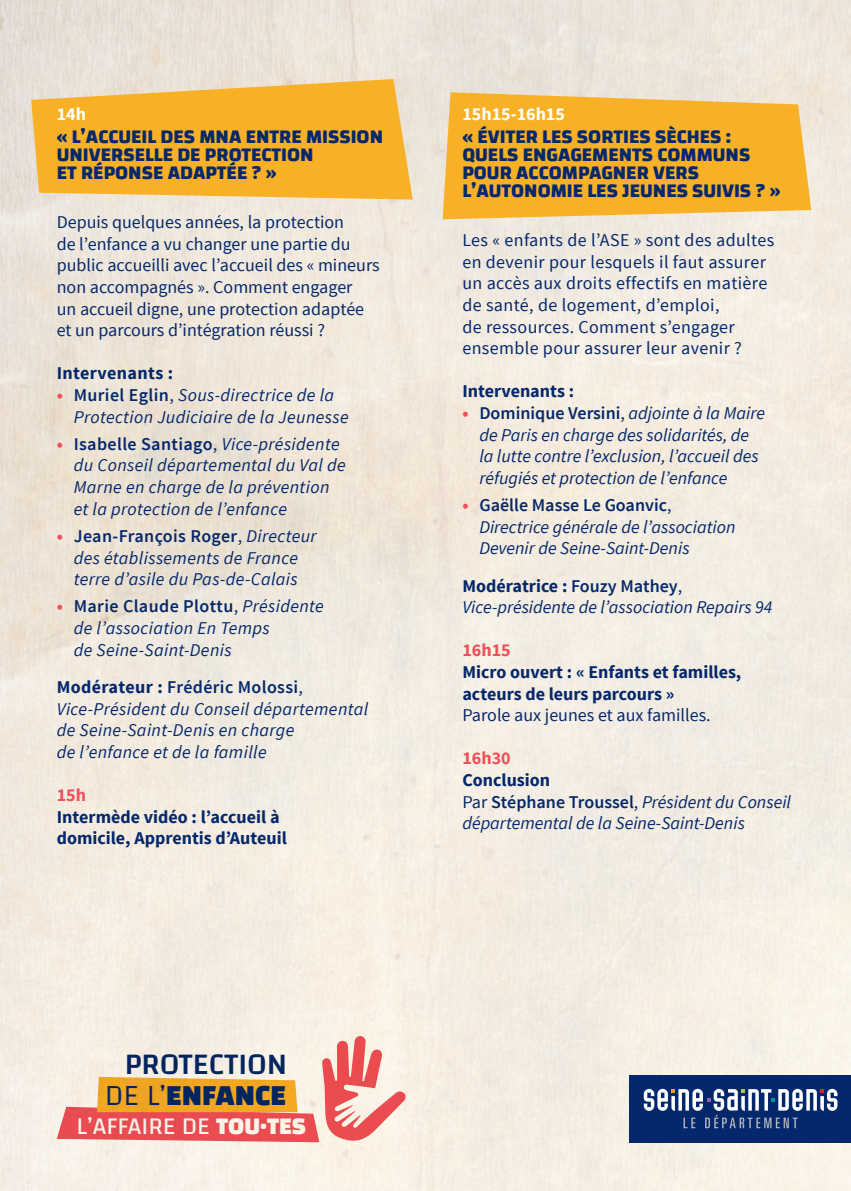
<style>
.page{position:relative;width:851px;height:1191px;background:#fff}
.page>*{position:absolute;margin:0;border:0;box-sizing:border-box;transform-origin:0 0}
.t1{font:500 30.8px "Changa";color:#04286b}
.t2{font:800 30px "Changa";color:#04286b}
.t3{font:24.6px "Changa";color:#fff}
.t4{font:700 20px/18px "Changa";color:#04286b}
.t5{font:italic 18px/21.6px "Source Sans Pro";letter-spacing:.01em;color:#04286b}
.t6{font:18px/21.6px "Source Sans Pro";color:#04286b}
.t7{font:18px/21.6px "Source Sans Pro";letter-spacing:.02em;color:#04286b}
.t8{font:700 18px/21.6px "Source Sans Pro";color:#04286b}
.t9{font:700 18px "Source Sans Pro";color:#fff}
.t10{font:700 18px "Source Sans Pro";letter-spacing:.02em;color:#04286b}
.t11{font:700 18px "Source Sans Pro";color:#ef5059}
.s1{font-weight:700;font-style:normal;color:#ef5059}
.s2{font-weight:600;font-style:normal}
.s3{font-style:normal}
.s4{font-weight:700;font-style:normal}
.s5{font-weight:300}
.s6{font-weight:800}
</style>
<div class="page">
<img style="left:0;top:0;width:850px;height:1191px">
<svg style="left:442px;top:92px;width:369px;height:127px;background:#f6b63a"></svg>
<svg style="left:31px;top:79px;width:381px;height:121px;background:#f5b83f"></svg>
<div style="left:629px;top:1075px;width:221px;height:67px;background:#04286b"></div>
<svg style="left:643px;top:1088px;width:194px;height:40px"></svg>
<svg style="left:57px;top:1036px;width:349px;height:106px;background:#f2b195"></svg>
<p class="t9" style="left:57px;top:102px;width:31px">14h</p>
<p class="t4" style="left:57px;top:127px;width:328px">« L’ACCUEIL DES MNA ENTRE MISSION<br>UNIVERSELLE DE PROTECTION<br>ET RÉPONSE ADAPTÉE ? »</p>
<p class="t6" style="left:57px;top:212px;width:324px">Depuis quelques années, la protection<br>de l’enfance a vu changer une partie du public accueilli avec l’accueil des « mineurs non accompagnés ». Comment engager<br>un accueil digne, une protection adaptée et un parcours d’intégration réussi ?</p>
<p class="t10" style="left:57px;top:362px;width:118px">Intervenants :</p>
<p class="t5" style="left:74px;top:384px;width:276px;text-indent:-17px"><span class="s1">•</span> <span class="s2">Muriel Eglin</span><span class="s3">,</span> Sous-directrice de la<br>Protection Judiciaire de la Jeunesse</p>
<p class="t5" style="left:74px;top:433px;width:273px;text-indent:-17px"><span class="s1">•</span> <span class="s2">Isabelle Santiago</span><span class="s3">,</span> Vice-présidente du Conseil départemental du Val de Marne en charge de la prévention et la protection de l’enfance</p>
<p class="t5" style="left:57px;top:525px;width:261px;text-align:center"><span class="s1">•</span> <span class="s2">Jean-François Roger</span><span class="s3">,</span> Directeur des établissements de France terre d’asile du Pas-de-Calais</p>
<p class="t5" style="left:74px;top:595px;width:252px;text-indent:-17px"><span class="s1">•</span> <span class="s2">Marie Claude Plottu</span><span class="s3">,</span> Présidente de l’association En Temps<br>de Seine-Saint-Denis</p>
<p class="t5" style="left:57px;top:676px;width:313px"><span class="s4">Modérateur :</span> <span class="s2">Frédéric Molossi</span><span class="s3">, </span>Vice-Président du Conseil départemental de Seine-Saint-Denis en charge<br>de l’enfance et de la famille</p>
<p class="t11" style="left:57px;top:783px;width:31px">15h</p>
<p class="t8" style="left:57px;top:806px;width:231px">Intermède vidéo : l’accueil à domicile, Apprentis d’Auteuil</p>
<p class="t9" style="left:462px;top:102px;width:104px">15h15-16h15</p>
<p class="t4" style="left:462px;top:127px;width:320px">« ÉVITER LES SORTIES SÈCHES :<br>QUELS ENGAGEMENTS COMMUNS<br>POUR ACCOMPAGNER VERS<br>L’AUTONOMIE LES JEUNES SUIVIS ? »</p>
<p class="t7" style="left:462px;top:230px;width:313px">Les « enfants de l’ASE » sont des adultes en devenir pour lesquels il faut assurer un accès aux droits effectifs en matière de santé, de logement, d’emploi,<br>de ressources. Comment s’engager ensemble pour assurer leur avenir ?</p>
<p class="t8" style="left:462px;top:381px;width:113px">Intervenants :</p>
<p class="t5" style="left:479px;top:402px;width:287px;text-indent:-17px"><span class="s1">•</span> <span class="s2">Dominique Versini</span><span class="s3">,</span> adjointe à la Maire de Paris en charge des solidarités, de la lutte contre l’exclusion, l’accueil des réfugiés et protection de l’enfance</p>
<p class="t5" style="left:479px;top:494px;width:258px;text-indent:-17px"><span class="s1">•</span> <span class="s2">Gaëlle Masse Le Goanvic</span><span class="s3">,<br></span>Directrice générale de l’association<br>Devenir de Seine-Saint-Denis</p>
<p class="t5" style="left:462px;top:575px;width:311px"><span class="s4">Modératrice :</span> <span class="s2">Fouzy Mathey</span><span class="s3">,<br></span>Vice-présidente de l’association Repairs 94</p>
<p class="t11" style="left:462px;top:639px;width:50px">16h15</p>
<p class="t8" style="left:462px;top:662px;width:280px">Micro ouvert : « Enfants et familles, acteurs de leurs parcours »</p>
<p class="t6" style="left:462px;top:705px;width:250px">Parole aux jeunes et aux familles.</p>
<p class="t11" style="left:462px;top:747px;width:50px">16h30</p>
<p class="t5" style="left:462px;top:769px;width:330px"><span class="s4">Conclusion<br></span><span class="s3">Par</span> <span class="s2">Stéphane Troussel</span><span class="s3">,</span> Président du Conseil départemental de la Seine-Saint-Denis</p>
<h1 class="t1" style="left:125px;top:1045px;width:164px">PROTECTION</h1>
<h2 class="t2" style="left:105px;top:1077px;width:183px"><span class="s5">DE L’</span>ENFANCE</h2>
<h3 class="t3" style="left:77px;top:1110px;width:231px">L’AFFAIRE DE <span class="s6">TOU</span><sup>.</sup><span class="s6">TES</span></h3>
</div>
